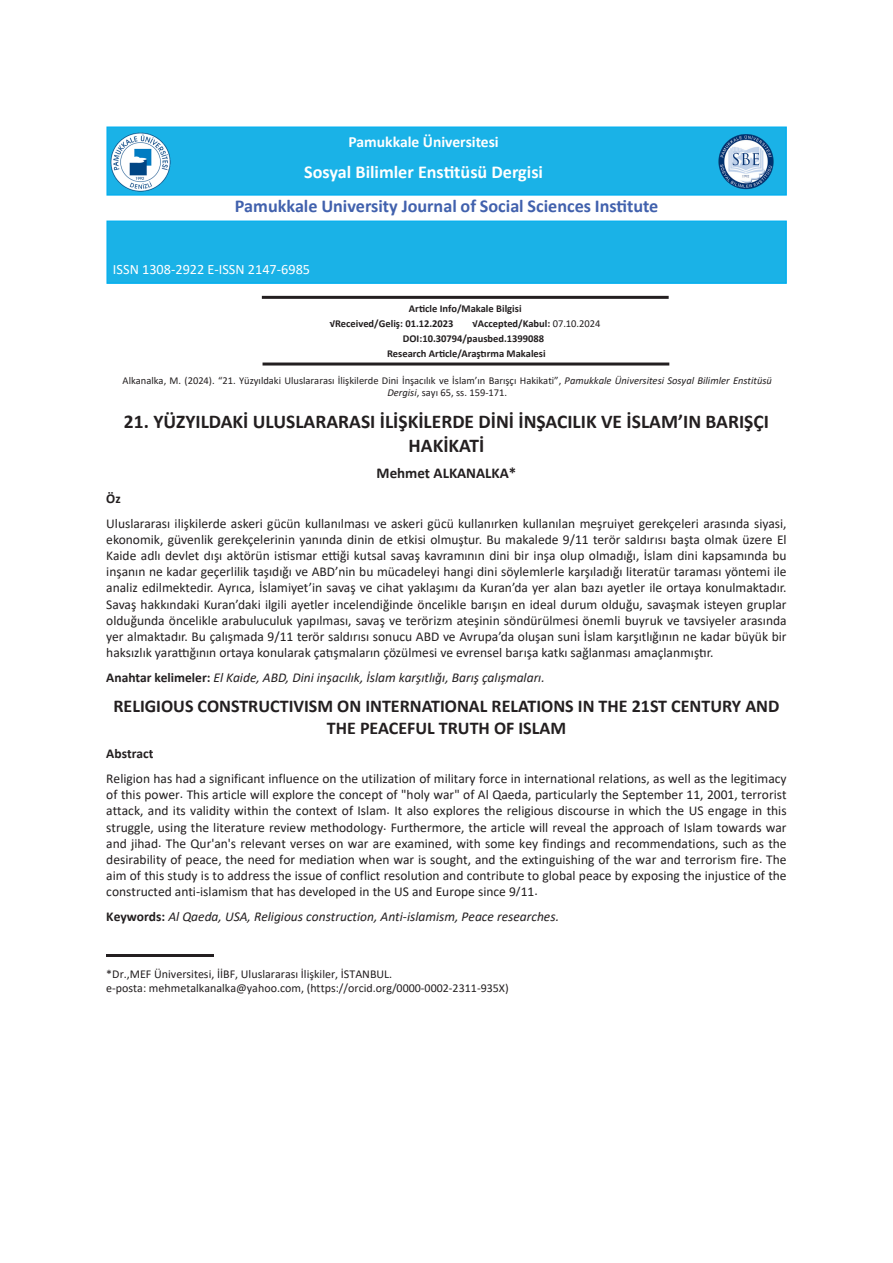
<style>
.page{position:relative;width:893px;height:1263px;background:#fff}
.page>*{position:absolute;margin:0;border:0;box-sizing:border-box;transform-origin:0 0}
.t1{font:700 19.5px/23.4px "Calibri";color:#231f20;text-align:center}
.t2{font:700 18.15px "Calibri";color:#4161ad}
.t3{font:700 18.15px "Calibri";color:#fff}
.t4{font:700 18px/21.6px "Calibri";color:#231f20;text-align:center}
.t5{font:700 15.6px "Calibri";color:#fff}
.t6{font:700 15px "Calibri";color:#231f20}
.t7{font:14.25px "Calibri";color:#fff}
.t8{font:13.5px/16.2px "Calibri";color:#231f20;text-align:justify}
.t9{font:italic 13.5px "Calibri";color:#231f20}
.t10{font:700 13.5px "Calibri";color:#231f20}
.t11{font:12px/13.5px "Calibri";color:#231f20}
.t12{font:10.5px/12px "Calibri";color:#231f20;text-align:center}
.t13{font:700 10.5px/15px "Calibri";color:#231f20}
.s1{font-weight:400}
.s2{font-style:italic}
.s3{font-weight:700;font-style:normal}
</style>
<div class="page">
<hr style="left:106px;top:954px;width:108px;height:2px;background:#231f20">
<hr style="left:262px;top:296px;width:407px;height:3px;background:#231f20">
<hr style="left:263px;top:362px;width:406px;height:3px;background:#231f20">
<div style="left:106px;top:221px;width:681px;height:63px;background:#1ab2e7;border:1px solid #00aeef"></div>
<div style="left:106px;top:126px;width:681px;height:70px;background:#1ab2e7;border:1px solid #00aeef"></div>
<img style="left:718px;top:134px;width:56px;height:56px">
<img style="left:111px;top:132px;width:59px;height:59px">
<p class="t5" style="left:349px;top:130px;width:152px">Pamukkale Üniversitesi</p>
<h2 class="t3" style="left:304px;top:159px;width:240px">Sosyal Bilimler Enstitüsü Dergisi</h2>
<h2 class="t2" style="left:235px;top:193px;width:425px">Pamukkale University Journal of Social Sciences Institute</h2>
<p class="t7" style="left:113px;top:259px;width:199px">ISSN 1308-2922 E-ISSN 2147-6985</p>
<p class="t13" style="left:330px;top:301px;width:193px;text-indent:79px">Article Info/Makale Bilgisi √Received/Geliş: 01.12.2023</p>
<p class="t13" style="left:473px;top:316px;width:129px">√Accepted/Kabul: <span class="s1">07.10.2024</span></p>
<p class="t13" style="left:403px;top:331px;width:143px">DOI:10.30794/pausbed.1399088</p>
<p class="t13" style="left:387px;top:346px;width:160px">Research Article/Araştırma Makalesi</p>
<p class="t12" style="left:123px;top:374px;width:651px">Alkanalka, M. (2024). “21. Yüzyıldaki Uluslararası İlişkilerde Dini İnşacılık ve İslam’ın Barışçı Hakikati”, <span class="s2">Pamukkale Üniversitesi Sosyal Bilimler Enstitüsü<br>Dergisi</span>, sayı 65, ss. 159-171.</p>
<h1 class="t1" style="left:124px;top:410px;width:647px">21. YÜZYILDAKİ ULUSLARARASI İLİŞKİLERDE DİNİ İNŞACILIK VE İSLAM’IN BARIŞÇI<br>HAKİKATİ</h1>
<p class="t6" style="left:377px;top:462px;width:141px">Mehmet ALKANALKA*</p>
<p class="t10" style="left:106px;top:489px;width:16px">Öz</p>
<p class="t8" style="left:106px;top:515px;width:682px">Uluslararası ilişkilerde askeri gücün kullanılması ve askeri gücü kullanırken kullanılan meşruiyet gerekçeleri arasında siyasi, ekonomik, güvenlik gerekçelerinin yanında dinin de etkisi olmuştur. Bu makalede 9/11 terör saldırısı başta olmak üzere El Kaide adlı devlet dışı aktörün istismar ettiği kutsal savaş kavramının dini bir inşa olup olmadığı, İslam dini kapsamında bu inşanın ne kadar geçerlilik taşıdığı ve ABD’nin bu mücadeleyi hangi dini söylemlerle karşıladığı literatür taraması yöntemi ile analiz edilmektedir. Ayrıca, İslamiyet’in savaş ve cihat yaklaşımı da Kuran’da yer alan bazı ayetler ile ortaya konulmaktadır.<br>Savaş hakkındaki Kuran’daki ilgili ayetler incelendiğinde öncelikle barışın en ideal durum olduğu, savaşmak isteyen gruplar olduğunda öncelikle arabuluculuk yapılması, savaş ve terörizm ateşinin söndürülmesi önemli buyruk ve tavsiyeler arasında yer almaktadır. Bu çalışmada 9/11 terör saldırısı sonucu ABD ve Avrupa’da oluşan suni İslam karşıtlığının ne kadar büyük bir haksızlık yarattığının ortaya konularak çatışmaların çözülmesi ve evrensel barışa katkı sağlanması amaçlanmıştır.</p>
<p class="t9" style="left:106px;top:668px;width:440px"><span class="s3">Anahtar kelimeler:</span> El Kaide, ABD, Dini inşacılık, İslam karşıtlığı, Barış çalışmaları.</p>
<h3 class="t4" style="left:114px;top:695px;width:667px">RELIGIOUS CONSTRUCTIVISM ON INTERNATIONAL RELATIONS IN THE 21ST CENTURY AND<br>THE PEACEFUL TRUTH OF ISLAM</h3>
<p class="t10" style="left:106px;top:744px;width:49px">Abstract</p>
<p class="t8" style="left:106px;top:770px;width:682px">Religion has had a significant influence on the utilization of military force in international relations, as well as the legitimacy of this power. This article will explore the concept of "holy war" of Al Qaeda, particularly the September 11, 2001, terrorist attack, and its validity within the context of Islam. It also explores the religious discourse in which the US engage in this struggle, using the literature review methodology. Furthermore, the article will reveal the approach of Islam towards war and jihad. The Qur'an's relevant verses on war are examined, with some key findings and recommendations, such as the desirability of peace, the need for mediation when war is sought, and the extinguishing of the war and terrorism fire. The aim of this study is to address the issue of conflict resolution and contribute to global peace by exposing the injustice of the constructed anti-islamism that has developed in the US and Europe since 9/11.</p>
<p class="t9" style="left:106px;top:907px;width:454px"><span class="s3">Keywords:</span> Al Qaeda, USA, Religious construction, Anti-islamism, Peace researches.</p>
<p class="t11" style="left:106px;top:967px;width:404px">*Dr.,MEF Üniversitesi, İİBF, Uluslararası İlişkiler, İSTANBUL.<br>e-posta: mehmetalkanalka@yahoo.com, (https://orcid.org/0000-0002-2311-935X)</p>
</div>
